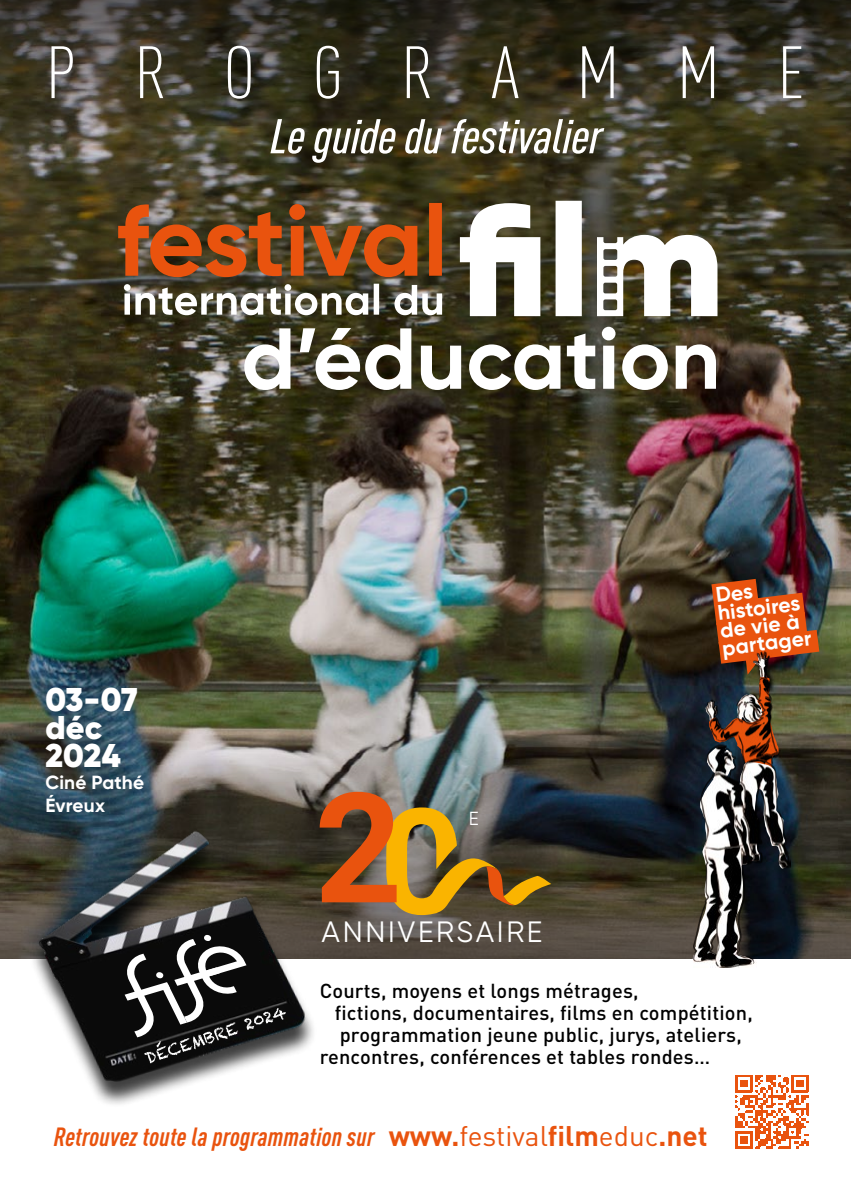
<style>
.page{position:relative;width:851px;height:1191px;background:#fff}
.page>*{position:absolute;margin:0;border:0;box-sizing:border-box;transform-origin:0 0}
.t1{font:300 condensed 72.8px "DIN Pro";letter-spacing:.73em;color:#fff;scale:1.08 1}
.t2{font:italic 500 condensed 48px "DIN Pro";letter-spacing:-.01em;color:#fff;scale:1.08 1}
.t3{font:900 32.8px/27.6px "Gilroy";color:#fff}
.t4{font:29.4px "Gilroy";letter-spacing:.09em;color:#fff}
.t5{font:italic 700 condensed 26px "DIN Pro";letter-spacing:.01em;color:#e9530e}
.t6{font:700 21.2px/17.8px "Gilroy";color:#fff}
.t7{font:500 20px "DIN Pro";letter-spacing:.01em;color:#000}
.t8{font:700 19px/22.4px "Gilroy";letter-spacing:.01em;color:#fff}
.t9{font:19px "Gilroy";color:#fff}
.s1{font-style:normal;font-stretch:normal;font-size:28px}
.s2{font-weight:400;font-style:normal;font-stretch:normal;font-size:28px}
</style>
<div class="page">
<img style="left:0;top:157px;width:850px;height:802px">
<svg style="left:0;top:0;width:850px;height:157px;background:#3b3726"></svg>
<img style="left:735px;top:1075px;width:74px;height:74px">
<svg style="left:691px;top:579px;width:128px;height:389px;background:#714226"></svg>
<img style="left:693px;top:651px;width:97px;height:316px">
<svg style="left:319px;top:791px;width:232px;height:124px;background:#876231"></svg>
<svg style="left:460px;top:201px;width:257px;height:115px"></svg>
<svg style="left:244px;top:327px;width:471px;height:63px"></svg>
<svg style="left:124px;top:284px;width:318px;height:31px"></svg>
<svg style="left:118px;top:203px;width:324px;height:75px;background:#8e4c22"></svg>
<img style="left:4px;top:815px;width:339px;height:289px">
<svg style="left:102px;top:934px;width:184px;height:129px;background:#3e3e3e"></svg>
<h1 class="t1" style="left:46px;top:21px;width:704px">PROGRAMME</h1>
<h2 class="t2" style="left:270px;top:101px;width:309px">Le guide du festivalier</h2>
<h3 class="t3" style="left:45px;top:686px;width:94px">03-07 déc<br>2024</h3>
<p class="t8" style="left:45px;top:771px;width:100px">Ciné Pathé<br>Évreux</p>
<p class="t9" style="left:469px;top:807px;width:12px">E</p>
<h3 class="t4" style="left:321px;top:914px;width:222px">ANNIVERSAIRE</h3>
<p class="t6" style="left:714px;top:586px;width:91px;rotate:-7deg">Des histoires de vie à partager</p>
<p class="t7" style="left:319px;top:974px;width:320px">Courts, moyens et longs métrages,</p>
<p class="t7" style="left:334px;top:996px;width:419px">fictions, documentaires, films en compétition,</p>
<p class="t7" style="left:339px;top:1018px;width:403px">programmation jeune public, jurys, ateliers,</p>
<p class="t7" style="left:319px;top:1040px;width:392px">rencontres, conférences et tables rondes…</p>
<h3 class="t5" style="left:54px;top:1116px;width:655px">Retrouvez toute la programmation sur <span class="s1">www.</span><span class="s2">festival</span><span class="s1">film</span><span class="s2">educ</span><span class="s1">.net</span></h3>
</div>
